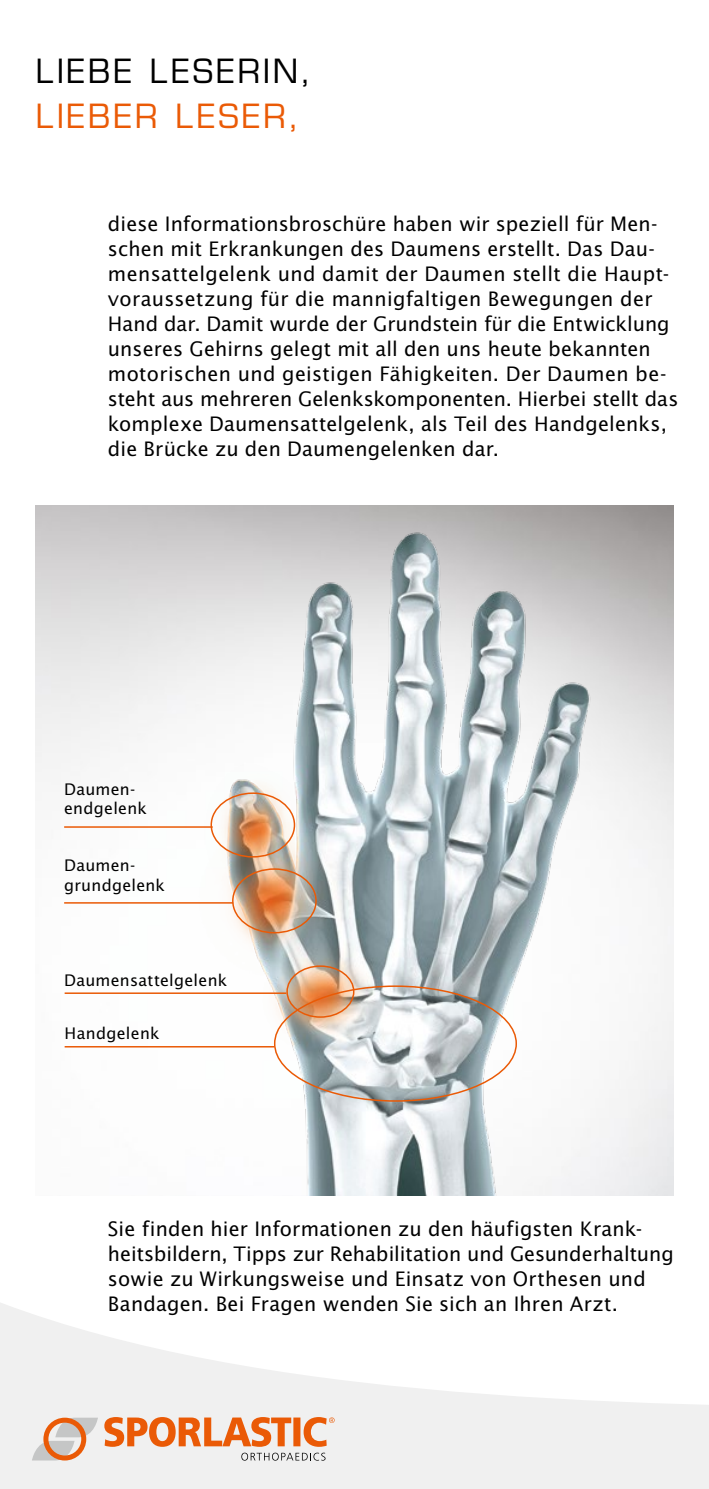
<style>
.page{position:relative;width:709px;height:1489px;background:#fff}
.page>*{position:absolute;margin:0;border:0;box-sizing:border-box;transform-origin:0 0}
.t1{font:32.5px "Eurostile";letter-spacing:.09em;color:#000}
.t2{font:32.5px "Eurostile";letter-spacing:.09em;color:#ea5a06}
.t3{font:20px/25px "Lucida Sans";letter-spacing:.005em;color:#000}
.t4{font:16px/19.2px "Lucida Sans";letter-spacing:.015em;color:#000}
</style>
<div class="page">
<img style="left:35px;top:505px;width:638px;height:690px">
<img style="left:196px;top:505px;width:419px;height:690px">
<svg style="left:0;top:1303px;width:709px;height:185px;fill:#f0f0f0"></svg>
<svg style="left:242px;top:1452px;width:83px;height:8px"></svg>
<svg style="left:104px;top:1416px;width:187px;height:30px"></svg>
<div style="left:293px;top:1417px;width:7px;height:29px;background:#ea5a06"></div>
<svg style="left:303px;top:1416px;width:31px;height:30px"></svg>
<svg style="left:32px;top:1417px;width:66px;height:43px"></svg>
<hr style="left:65px;top:1045px;width:209px;height:2px;background:#ea5a06">
<hr style="left:64px;top:902px;width:169px;height:1px;background:#ea5a06">
<hr style="left:64px;top:826px;width:149px;height:1px;background:#ea5a06">
<hr style="left:65px;top:992px;width:221px;height:1px;background:#ea5a06">
<div style="left:232px;top:868px;width:85px;height:65px;border:2px solid #ea5a06;border-radius:50%"></div>
<div style="left:210px;top:792px;width:85px;height:65px;border:2px solid #ea5a06;border-radius:50%"></div>
<div style="left:286px;top:965px;width:68px;height:52px;border:2px solid #ea5a06;border-radius:50%"></div>
<h1 class="t1" style="left:35px;top:51px;width:277px">LIEBE LESERIN,</h1>
<h1 class="t2" style="left:35px;top:96px;width:265px">LIEBER LESER,</h1>
<p class="t3" style="left:108px;top:210px;width:572px">diese Informationsbroschüre haben wir speziell für Men&shy;schen mit Erkrankungen des Daumens erstellt. Das Dau&shy;mensattelgelenk und damit der Daumen stellt die Haupt&shy;voraussetzung für die mannigfaltigen Bewegungen der Hand dar. Damit wurde der Grundstein für die Entwicklung unseres Gehirns gelegt mit all den uns heute bekannten motorischen und geistigen Fähigkeiten. Der Daumen be&shy;steht aus mehreren Gelenkskomponenten. Hierbei stellt das komplexe Daumensattelgelenk, als Teil des Handgelenks, die Brücke zu den Daumengelenken dar.</p>
<p class="t4" style="left:64px;top:779px;width:84px">Daumen&shy;endgelenk</p>
<p class="t4" style="left:64px;top:855px;width:102px">Daumen&shy;grundgelenk</p>
<p class="t4" style="left:64px;top:970px;width:164px">Daumensattelgelenk</p>
<p class="t4" style="left:65px;top:1023px;width:96px">Handgelenk</p>
<p class="t3" style="left:108px;top:1216px;width:567px">Sie finden hier Informationen zu den häufigsten Krank&shy;heitsbildern, Tipps zur Rehabilitation und Gesunderhaltung sowie zu Wirkungsweise und Einsatz von Orthesen und Bandagen. Bei Fragen wenden Sie sich an Ihren Arzt.</p>
</div>
